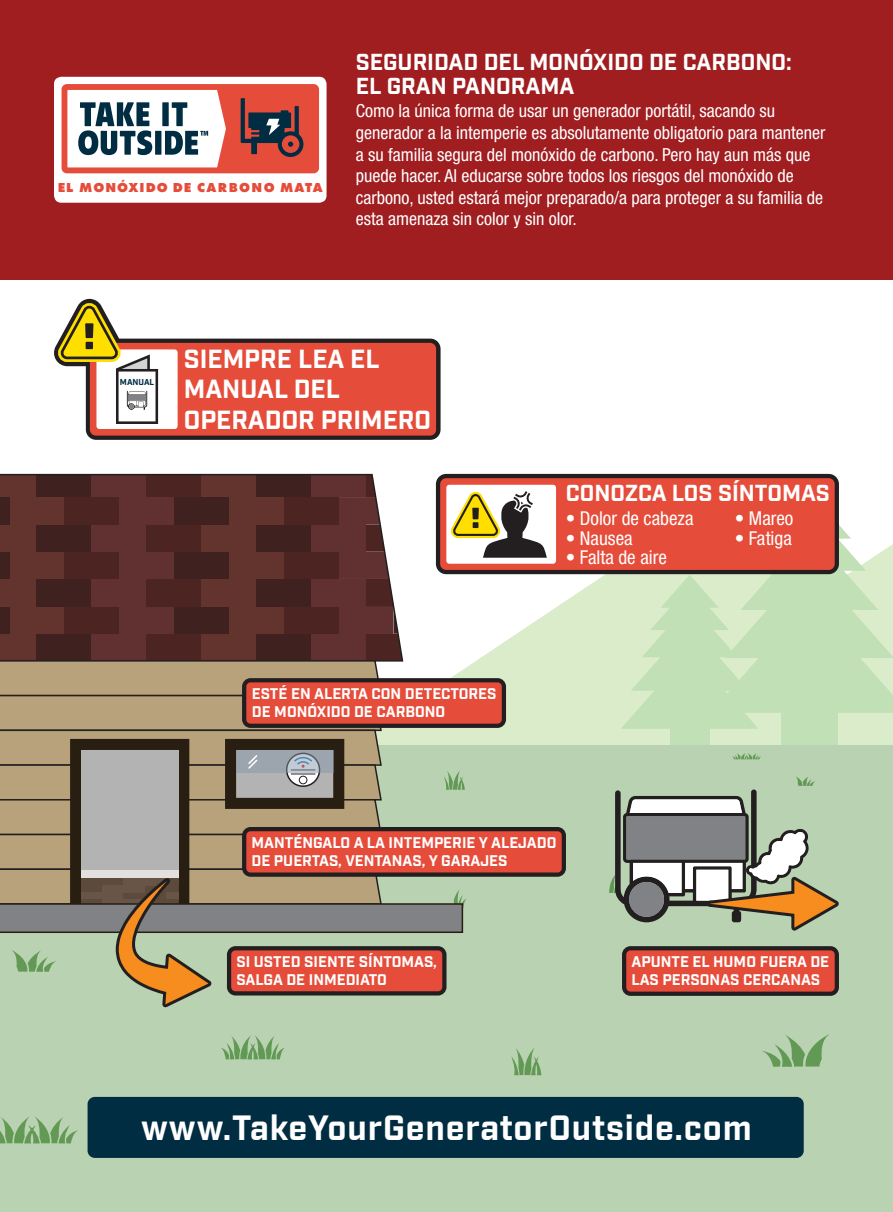
<style>
.page{position:relative;width:893px;height:1212px;background:#fff}
.page>*{position:absolute;margin:0;border:0;box-sizing:border-box;transform-origin:0 0}
.t1{font:700 34.05px "Industry";letter-spacing:.025em;color:#fff}
.t2{font:700 25.5px/30.6px "Industry";color:#fff}
.t3{font:700 22.5px/24px "Industry";color:#fff}
.t4{font:condensed 19.2px "Helvetica Neue LT Std";color:#fff}
.t5{font:condensed 18px/21.6px "Helvetica Neue LT Std";color:#fff}
.t6{font:700 15px/18px "Industry";color:#fff}
.t7{font:800 13.5px "Futura PT";letter-spacing:.075em;color:#e64c3a}
.t8{font:700 8.4px "Industry";color:#002d42}
</style>
<div class="page">
<svg style="left:547px;top:574px;width:346px;height:171px;background:#ddedcd"></svg>
<div style="left:781px;top:689px;width:57px;height:57px;background:#c1e0b5"></div>
<div style="left:670px;top:712px;width:39px;height:35px;background:#c1e0b5"></div>
<svg style="left:621px;top:525px;width:272px;height:204px;background:#cae4bd"></svg>
<div style="left:0;top:745px;width:893px;height:467px;background:#b9d2b2"></div>
<svg style="left:511px;top:1047px;width:30px;height:28px"></svg>
<svg style="left:732px;top:753px;width:29px;height:6px"></svg>
<svg style="left:762px;top:1034px;width:68px;height:33px"></svg>
<svg style="left:609px;top:776px;width:230px;height:155px"></svg>
<svg style="left:221px;top:1035px;width:64px;height:24px"></svg>
<svg style="left:0;top:1116px;width:78px;height:27px"></svg>
<div style="left:88px;top:1097px;width:716px;height:61px;background:#002d42;border-radius:7px"></div>
<svg style="left:85px;top:338px;width:356px;height:102px;background:#3c3637"></svg>
<div style="left:0;top:0;width:893px;height:279px;background:#a01d20"></div>
<div style="left:54px;top:77px;width:273px;height:126px;background:#fff;border-radius:7px"></div>
<div style="left:62px;top:84px;width:257px;height:89px;background:#e64c3a;border-radius:5px"></div>
<svg style="left:241px;top:98px;width:62px;height:59px"></svg>
<svg style="left:67px;top:90px;width:159px;height:77px;background:#b9c1c6"></svg>
<div style="left:436px;top:474px;width:403px;height:100px;background:#231f20;border-radius:10px"></div>
<div style="left:440px;top:478px;width:395px;height:92px;background:#e64c3a;border-radius:6px"></div>
<div style="left:446px;top:485px;width:110px;height:79px;background:#fff;border-radius:3px"></div>
<svg style="left:0;top:475px;width:547px;height:533px"></svg>
<div style="left:90px;top:343px;width:346px;height:93px;background:#e64c3a;border-radius:6px"></div>
<div style="left:96px;top:349px;width:82px;height:80px;background:#fff;border-radius:3px"></div>
<svg style="left:54px;top:298px;width:104px;height:126px"></svg>
<div style="left:86px;top:342px;width:7px;height:7px;background:#231f20"></div>
<div style="left:242px;top:678px;width:264px;height:50px;background:#231f20;border-radius:9px"></div>
<div style="left:246px;top:682px;width:256px;height:42px;background:#e64c3a;border-radius:4px"></div>
<div style="left:622px;top:946px;width:217px;height:50px;background:#231f20;border-radius:9px"></div>
<div style="left:626px;top:950px;width:209px;height:41px;background:#e64c3a;border-radius:4px"></div>
<div style="left:242px;top:827px;width:324px;height:50px;background:#231f20;border-radius:9px"></div>
<div style="left:246px;top:831px;width:316px;height:41px;background:#e64c3a;border-radius:4px"></div>
<div style="left:227px;top:946px;width:219px;height:49px;background:linear-gradient(to right,#231f20,#231f20);border-radius:9px"></div>
<div style="left:231px;top:950px;width:211px;height:41px;background:#e64c3a;border-radius:4px"></div>
<p class="t7" style="left:58px;top:179px;width:266px">EL MONÓXIDO DE CARBONO MATA</p>
<p class="t3" style="left:356px;top:51px;width:437px">SEGURIDAD DEL MONÓXIDO DE CARBONO:<br>EL GRAN PANORAMA</p>
<p class="t5" style="left:356px;top:100px;width:471px">Como la única forma de usar un generador portátil, sacando su generador a la intemperie es absolutamente obligatorio para mantener a su familia segura del monóxido de carbono. Pero hay aun más que puede hacer. Al educarse sobre todos los riesgos del monóxido de carbono, usted estará mejor preparado/a para proteger a su familia de esta amenaza sin color y sin olor.</p>
<p class="t8" style="left:120px;top:377px;width:36px">MANUAL</p>
<h2 class="t2" style="left:184px;top:345px;width:249px">SIEMPRE LEA EL<br>MANUAL DEL<br>OPERADOR PRIMERO</h2>
<p class="t3" style="left:566px;top:482px;width:266px">CONOZCA LOS SÍNTOMAS</p>
<p class="t4" style="left:566px;top:508px;width:129px">• Dolor de cabeza</p>
<p class="t4" style="left:566px;top:527px;width:68px">• Nausea</p>
<p class="t4" style="left:566px;top:546px;width:103px">• Falta de aire</p>
<p class="t4" style="left:735px;top:508px;width:60px">• Mareo</p>
<p class="t4" style="left:735px;top:527px;width:59px">• Fatiga</p>
<p class="t6" style="left:252px;top:686px;width:246px">ESTÉ EN ALERTA CON DETECTORES<br>DE MONÓXIDO DE CARBONO</p>
<p class="t6" style="left:251px;top:835px;width:306px">MANTÉNGALO A LA INTEMPERIE Y ALEJADO<br>DE PUERTAS, VENTANAS, Y GARAJES</p>
<p class="t6" style="left:236px;top:953px;width:202px">SI USTED SIENTE SÍNTOMAS,<br>SALGA DE INMEDIATO</p>
<p class="t6" style="left:631px;top:954px;width:199px">APUNTE EL HUMO FUERA DE<br>LAS PERSONAS CERCANAS</p>
<h1 class="t1" style="left:141px;top:1107px;width:612px">www.TakeYourGeneratorOutside.com</h1>
</div>
